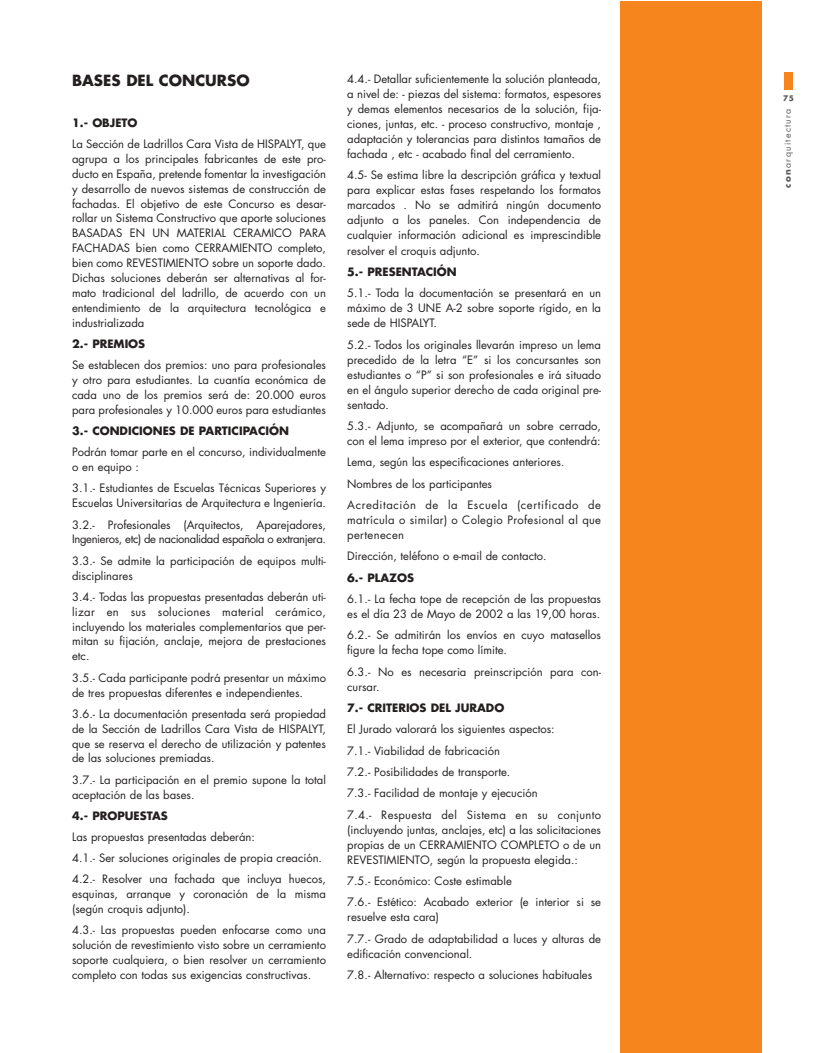
<style>
.page{position:relative;width:815px;height:1053px;background:#fff}
.page>*{position:absolute;margin:0;border:0;box-sizing:border-box;transform-origin:0 0}
.t1{font:700 15px "Futura";color:#231f1f}
.t2{font:11.25px/14.9px "Futura";color:#231f1f}
.t3{font:700 11.25px "Futura";color:#231f1f}
.t4{font:11.25px/14.9px "Futura";letter-spacing:-.03em;color:#231f1f}
.t5{font:11.25px/15px "Futura";letter-spacing:.03em;color:#231f1f}
.t6{font:8.75px "Futura";letter-spacing:.15em;color:#57585b}
.t7{font:700 7.5px "Futura";color:#57585b}
.s1{font-weight:700}
</style>
<div class="page">
<div style="left:784px;top:72px;width:9px;height:18px;background:#f6851e"></div>
<div style="left:620px;top:1px;width:142px;height:1051px;background:#f6851e"></div>
<h1 class="t1" style="left:72px;top:73px;width:179px">BASES DEL CONCURSO</h1>
<p class="t3" style="left:72px;top:117px;width:67px">1.- OBJETO</p>
<p class="t2" style="left:72px;top:137px;width:255px;text-align:justify">La Sección de Ladrillos Cara Vista de HISPALYT, que agrupa a los principales fabricantes de este pro&shy;ducto en España, pretende fomentar la investigación y desarrollo de nuevos sistemas de construcción de fachadas. El objetivo de este Concurso es desar&shy;rollar un Sistema Constructivo que aporte soluciones BASADAS EN UN MATERIAL CERAMICO PARA FACHADAS bien como CERRAMIENTO completo, bien como REVESTIMIENTO sobre un soporte dado.<br>Dichas soluciones deberán ser alternativas al for&shy;mato tradicional del ladrillo, de acuerdo con un entendimiento de la arquitectura tecnológica e industrializada</p>
<p class="t3" style="left:72px;top:339px;width:75px">2.- PREMIOS</p>
<p class="t2" style="left:72px;top:358px;width:255px;text-align:justify">Se establecen dos premios: uno para profesionales y otro para estudiantes. La cuantía económica de cada uno de los premios será de: 20.000 euros para profesionales y 10.000 euros para estudiantes</p>
<p class="t3" style="left:72px;top:426px;width:218px">3.- CONDICIONES DE PARTICIPACIÓN</p>
<p class="t2" style="left:72px;top:446px;width:255px">Podrán tomar parte en el concurso, individualmente o en equipo :</p>
<p class="t2" style="left:72px;top:482px;width:255px">3.1.- Estudiantes de Escuelas Técnicas Superiores y<br>Escuelas Universitarias de Arquitectura e Ingeniería.</p>
<p class="t4" style="left:72px;top:518px;width:255px">3.2.- Profesionales (Arquitectos, Aparejadores,<br>Ingenieros, etc) de nacionalidad española o extranjera.</p>
<p class="t2" style="left:72px;top:554px;width:255px">3.3.- Se admite la participación de equipos multi&shy;disciplinares</p>
<p class="t2" style="left:72px;top:590px;width:255px;text-align:justify">3.4.- Todas las propuestas presentadas deberán uti&shy;lizar en sus soluciones material cerámico, incluyendo los materiales complementarios que per&shy;mitan su fijación, anclaje, mejora de prestaciones etc.</p>
<p class="t2" style="left:72px;top:671px;width:255px">3.5.- Cada participante podrá presentar un máximo de tres propuestas diferentes e independientes.</p>
<p class="t2" style="left:72px;top:707px;width:255px;text-align:justify">3.6.- La documentación presentada será propiedad de la Sección de Ladrillos Cara Vista de HISPALYT, que se reserva el derecho de utilización y patentes de las soluciones premiadas.</p>
<p class="t2" style="left:72px;top:773px;width:255px">3.7.- La participación en el premio supone la total aceptación de las bases.</p>
<p class="t3" style="left:72px;top:810px;width:97px">4.- PROPUESTAS</p>
<p class="t2" style="left:72px;top:827px;width:255px;line-height:21.1px">Las propuestas presentadas deberán:<br>4.1.- Ser soluciones originales de propia creación.<br>4.2.- Resolver una fachada que incluya huecos,</p>
<p class="t2" style="left:72px;top:887px;width:255px">esquinas, arranque y coronación de la misma (según croquis adjunto).</p>
<p class="t2" style="left:72px;top:923px;width:255px;text-align:justify">4.3.- Las propuestas pueden enfocarse como una solución de revestimiento visto sobre un cerramiento soporte cualquiera, o bien resolver un cerramiento completo con todas sus exigencias constructivas.</p>
<p class="t2" style="left:347px;top:72px;width:255px;text-align:justify">4.4.- Detallar suficientemente la solución planteada, a nivel de: - piezas del sistema: formatos, espesores y demas elementos necesarios de la solución, fija&shy;ciones, juntas, etc. - proceso constructivo, montaje , adaptación y tolerancias para distintos tamaños de fachada , etc - acabado final del cerramiento.</p>
<p class="t2" style="left:347px;top:169px;width:255px;text-align:justify">4.5- Se estima libre la descripción gráfica y textual para explicar estas fases respetando los formatos marcados . No se admitirá ningún documento adjunto a los paneles. Con independencia de cualquier información adicional es imprescindible resolver el croquis adjunto.</p>
<p class="t3" style="left:347px;top:266px;width:111px">5.- PRESENTACIÓN</p>
<p class="t2" style="left:347px;top:286px;width:255px;text-align:justify">5.1.- Toda la documentación se presentará en un máximo de 3 UNE A-2 sobre soporte rígido, en la sede de HISPALYT.</p>
<p class="t2" style="left:347px;top:338px;width:255px;text-align:justify">5.2.- Todos los originales llevarán impreso un lema precedido de la letra “E” si los concursantes son estudiantes o “P” si son profesionales e irá situado en el ángulo superior derecho de cada original pre&shy;sentado.</p>
<p class="t2" style="left:347px;top:419px;width:255px">5.3.- Adjunto, se acompañará un sobre cerrado, con el lema impreso por el exterior, que contendrá:</p>
<p class="t2" style="left:347px;top:452px;width:255px;line-height:21.2px">Lema, según las especificaciones anteriores.<br>Nombres de los participantes<br>Acreditación de la Escuela (certificado de</p>
<p class="t5" style="left:347px;top:513px;width:255px">matrícula o similar) o Colegio Profesional al que pertenecen</p>
<p class="t2" style="left:347px;top:549px;width:201px">Dirección, teléfono o e-mail de contacto.</p>
<p class="t3" style="left:347px;top:572px;width:68px">6.- PLAZOS</p>
<p class="t2" style="left:347px;top:592px;width:255px">6.1.- La fecha tope de recepción de las propuestas es el día 23 de Mayo de 2002 a las 19,00 horas.</p>
<p class="t2" style="left:347px;top:628px;width:255px">6.2.- Se admitirán los envíos en cuyo matasellos figure la fecha tope como límite.</p>
<p class="t2" style="left:347px;top:665px;width:255px">6.3.- No es necesaria preinscripción para con&shy;cursar.</p>
<p class="t3" style="left:347px;top:702px;width:159px">7.- CRITERIOS DEL JURADO</p>
<p class="t2" style="left:347px;top:719px;width:255px;line-height:21.2px">El Jurado valorará los siguientes aspectos:<br>7.1.- Viabilidad de fabricación<br>7.2.- Posibilidades de transporte.<br>7.3.- Facilidad de montaje y ejecución<br>7.4.- Respuesta del Sistema en su conjunto</p>
<p class="t2" style="left:347px;top:823px;width:255px;text-align:justify">(incluyendo juntas, anclajes, etc) a las solicitaciones propias de un CERRAMIENTO COMPLETO o de un REVESTIMIENTO, según la propuesta elegida.:</p>
<p class="t2" style="left:347px;top:871px;width:255px;line-height:21.2px">7.5.- Económico: Coste estimable<br>7.6.- Estético: Acabado exterior (e interior si se</p>
<p class="t2" style="left:347px;top:907px;width:255px;line-height:21.2px">resuelve esta cara)<br>7.7.- Grado de adaptabilidad a luces y alturas de</p>
<p class="t2" style="left:347px;top:943px;width:247px;line-height:21.2px">edificación convencional.<br>7.8.- Alternativo: respecto a soluciones habituales</p>
<p class="t7" style="left:783px;top:95px;width:12px">75</p>
<p class="t6" style="left:784px;top:188px;width:81px;rotate:-90deg"><span class="s1">con</span>arquitectura</p>
</div>
